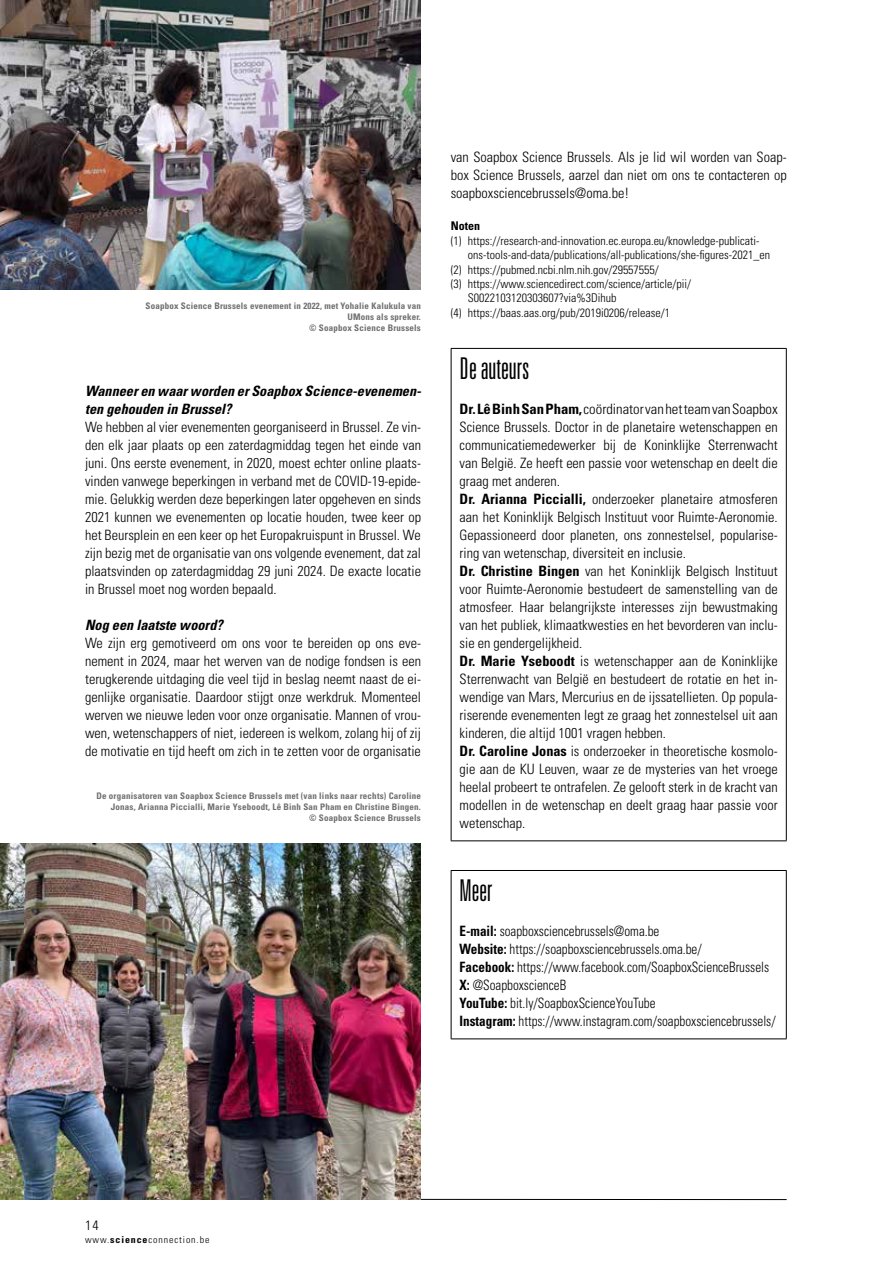
<style>
.page{position:relative;width:893px;height:1263px;background:#fff}
.page>*{position:absolute;margin:0;border:0;box-sizing:border-box;transform-origin:0 0}
.t1{font:300 ultra-condensed 30px "Univers LT Std";color:#000;scale:.94 1}
.t2{font:300 ultra-condensed 30px "Univers LT Std";color:#000;scale:.92 1}
.t3{font:300 condensed 14.25px/18px "Univers LT Std";color:#000;text-align:justify}
.t4{font:300 condensed 14.25px/18px "Univers LT Std";color:#000;scale:.92 1}
.t5{font:italic 700 condensed 14.25px/18px "Univers LT Std";color:#000}
.t6{font:300 condensed 13.5px "Univers LT Std";color:#000;scale:1.04 1}
.t7{font:300 condensed 12px "Univers LT Std";color:#000}
.t8{font:700 condensed 12px "Univers LT Std";color:#000}
.t9{font:300 condensed 9.6px "Univers LT Std";letter-spacing:.09em;color:#000;scale:1.04 1}
.t10{font:700 condensed 9px/10.8px "Univers LT Std";letter-spacing:.02em;color:#706f6f;text-align:right}
.s1{font-weight:700}
</style>
<div class="page">
<hr style="left:85px;top:1199px;width:702px;height:1px;background:#000">
<hr style="left:451px;top:348px;width:336px;height:1px;background:#000">
<hr style="left:451px;top:349px;width:1px;height:491px;background:#000">
<hr style="left:786px;top:349px;width:1px;height:491px;background:#000">
<hr style="left:451px;top:840px;width:336px;height:1px;background:#000">
<hr style="left:451px;top:870px;width:336px;height:1px;background:#000">
<hr style="left:451px;top:871px;width:1px;height:167px;background:#000">
<hr style="left:786px;top:871px;width:1px;height:167px;background:#000">
<hr style="left:451px;top:1038px;width:336px;height:1px;background:#000">
<img style="left:0;top:0;width:421px;height:289px">
<img style="left:0;top:843px;width:421px;height:357px">
<p class="t10" style="left:146px;top:301px;width:277px">Soapbox Science Brussels evenement in 2022, met Yohalie Kalukula van<br>UMons als spreker.<br>© Soapbox Science Brussels</p>
<p class="t5" style="left:85px;top:382px;width:338px">Wanneer en waar worden er Soapbox Science-evenemen&shy;ten gehouden in Brussel?</p>
<p class="t3" style="left:85px;top:418px;width:337px">We hebben al vier evenementen georganiseerd in Brussel. Ze vin&shy;den elk jaar plaats op een zaterdagmiddag tegen het einde van juni. Ons eerste evenement, in 2020, moest echter online plaats&shy;vinden vanwege beperkingen in verband met de COVID-19-epide&shy;mie. Gelukkig werden deze beperkingen later opgeheven en sinds 2021 kunnen we evenementen op locatie houden, twee keer op het Beursplein en een keer op het Europakruispunt in Brussel. We zijn bezig met de organisatie van ons volgende evenement, dat zal plaatsvinden op zaterdagmiddag 29 juni 2024. De exacte locatie in Brussel moet nog worden bepaald.</p>
<p class="t5" style="left:85px;top:616px;width:139px">Nog een laatste woord?</p>
<p class="t3" style="left:85px;top:634px;width:337px">We zijn erg gemotiveerd om ons voor te bereiden op ons eve&shy;nement in 2024, maar het werven van de nodige fondsen is een terugkerende uitdaging die veel tijd in beslag neemt naast de ei&shy;genlijke organisatie. Daardoor stijgt onze werkdruk. Momenteel werven we nieuwe leden voor onze organisatie. Mannen of vrou&shy;wen, wetenschappers of niet, iedereen is welkom, zolang hij of zij de motivatie en tijd heeft om zich in te zetten voor de organisatie</p>
<p class="t10" style="left:96px;top:790px;width:326px">De organisatoren van Soapbox Science Brussels met (van links naar rechts) Caroline<br>Jonas, Arianna Piccialli, Marie Yseboodt, Lê Binh San Pham en Christine Bingen.<br>© Soapbox Science Brussels</p>
<p class="t3" style="left:451px;top:148px;width:337px">van Soapbox Science Brussels. Als je lid wil worden van Soap&shy;box Science Brussels, aarzel dan niet om ons te contacteren op soapboxsciencebrussels@oma.be!</p>
<p class="t8" style="left:451px;top:219px;width:31px">Noten</p>
<p class="t7" style="left:451px;top:233px;width:310px">(1) https://research-and-innovation.ec.europa.eu/knowledge-publicati-</p>
<p class="t7" style="left:468px;top:248px;width:304px">ons-tools-and-data/publications/all-publications/she-figures-2021_en</p>
<p class="t7" style="left:451px;top:262px;width:210px">(2) https://pubmed.ncbi.nlm.nih.gov/29557555/</p>
<p class="t7" style="left:451px;top:277px;width:242px">(3) https://www.sciencedirect.com/science/article/pii/</p>
<p class="t7" style="left:468px;top:291px;width:150px">S0022103120303607?via%3Dihub</p>
<p class="t7" style="left:451px;top:305px;width:221px">(4) https://baas.aas.org/pub/2019i0206/release/1</p>
<h1 class="t1" style="left:460px;top:352px;width:76px">De auteurs</h1>
<p class="t3" style="left:460px;top:400px;width:320px;text-align:left"><span class="s1">Dr. Lê Binh San Pham,</span> coördinator van het team van Soapbox Science Brussels. Doctor in de planetaire wetenschappen en communicatiemedewerker bij de Koninklijke Sterrenwacht van België. Ze heeft een passie voor wetenschap en deelt die graag met anderen.<br><span class="s1">Dr. Arianna Piccialli,</span> onderzoeker planetaire atmosferen aan het Koninklijk Belgisch Instituut voor Ruimte-Aeronomie.<br>Gepassioneerd door planeten, ons zonnestelsel, popularise&shy;ring van wetenschap, diversiteit en inclusie.<br><span class="s1">Dr. Christine Bingen</span> van het Koninklijk Belgisch Instituut voor Ruimte-Aeronomie bestudeert de samenstelling van de atmosfeer. Haar belangrijkste interesses zijn bewustmaking van het publiek, klimaatkwesties en het bevorderen van inclu&shy;sie en gendergelijkheid.<br><span class="s1">Dr. Marie Yseboodt</span> is wetenschapper aan de Koninklijke Sterrenwacht van België en bestudeert de rotatie en het in&shy;wendige van Mars, Mercurius en de ijssatellieten. Op popula&shy;riserende evenementen legt ze graag het zonnestelsel uit aan kinderen, die altijd 1001 vragen hebben.<br><span class="s1">Dr. Caroline Jonas</span> is onderzoeker in theoretische kosmolo&shy;gie aan de KU Leuven, waar ze de mysteries van het vroege heelal probeert te ontrafelen. Ze gelooft sterk in de kracht van modellen in de wetenschap en deelt graag haar passie voor wetenschap.</p>
<h1 class="t2" style="left:460px;top:874px;width:38px">Meer</h1>
<p class="t4" style="left:460px;top:922px;width:345px"><span class="s1">E-mail:</span> soapboxsciencebrussels@oma.be<br><span class="s1">Website:</span> https://soapboxsciencebrussels.oma.be/<br><span class="s1">Facebook:</span> https://www.facebook.com/SoapboxScienceBrussels <span class="s1">X:</span> @SoapboxscienceB<br><span class="s1">YouTube:</span> bit.ly/SoapboxScienceYouTube<br><span class="s1">Instagram:</span> https://www.instagram.com/soapboxsciencebrussels/</p>
<p class="t6" style="left:85px;top:1217px;width:15px">14</p>
<p class="t9" style="left:85px;top:1233px;width:121px">www.<span class="s1">science</span>connection.be</p>
</div>
